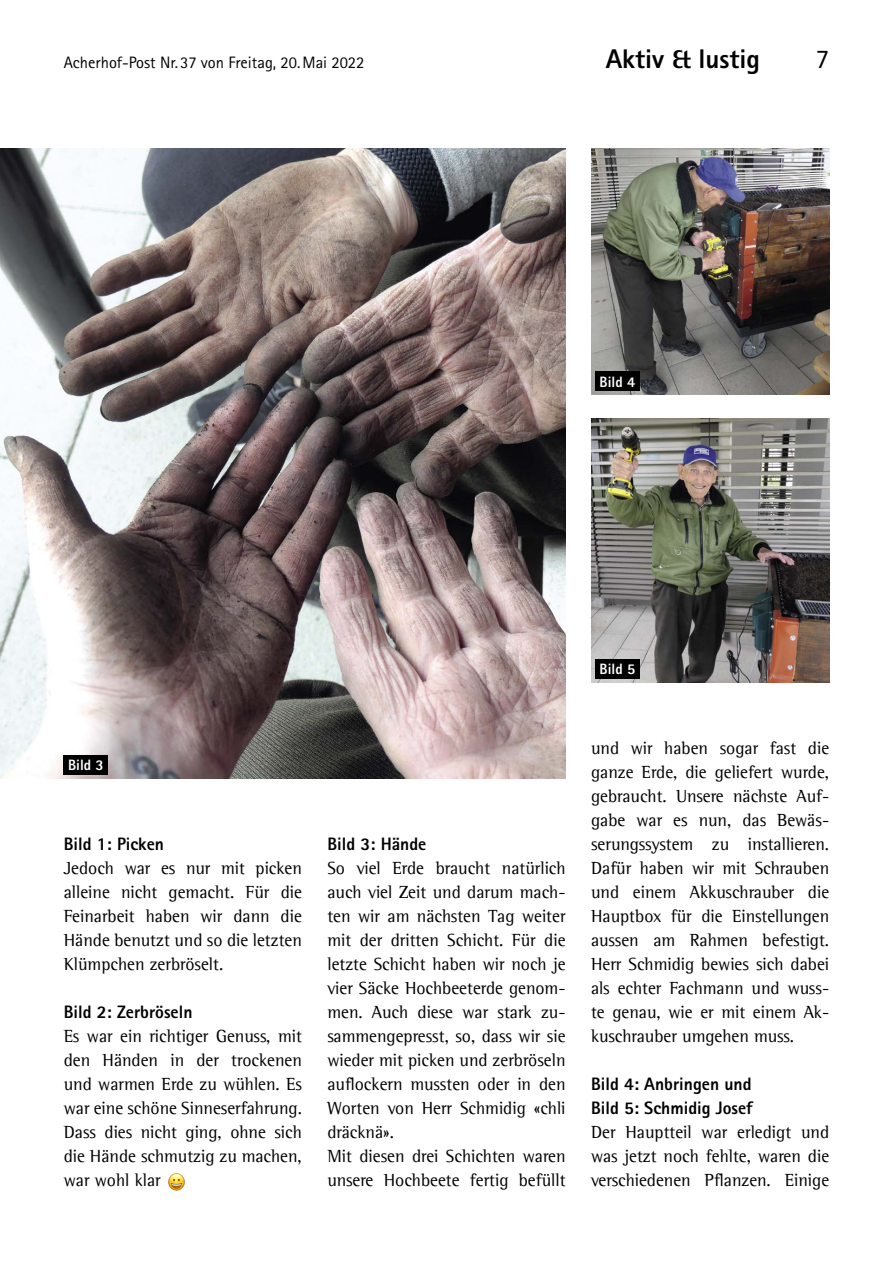
<style>
.page{position:relative;width:893px;height:1263px;background:#fff}
.page>*{position:absolute;margin:0;border:0;box-sizing:border-box;transform-origin:0 0}
.t1{font:800 27px "Rotis Sans Serif Pro";color:#000}
.t2{font:27px "Rotis Sans Serif Pro";color:#000}
.t3{font:18px/24px "Rotis Semi Serif Pro";color:#000;text-align:justify}
.t4{font:800 18px/24px "Rotis Sans Serif Pro";color:#000}
.t5{font:16.5px "Rotis Sans Serif Pro";color:#000}
.t6{font:800 15px "Rotis Sans Serif Pro";color:#fff}
</style>
<div class="page">
<img style="left:591px;top:418px;width:238px;height:264px">
<img style="left:0;top:149px;width:566px;height:629px">
<img style="left:591px;top:149px;width:238px;height:245px">
<div style="left:64px;top:755px;width:44px;height:19px;background:#000"></div>
<div style="left:595px;top:659px;width:44px;height:19px;background:#000"></div>
<div style="left:595px;top:372px;width:44px;height:19px;background:#000"></div>
<p class="t5" style="left:64px;top:53px;width:302px">Acherhof-Post Nr. 37 von Freitag, 20.Mai 2022</p>
<h1 class="t1" style="left:606px;top:42px;width:156px">Aktiv &amp; lustig</h1>
<h1 class="t2" style="left:816px;top:43px;width:15px">7</h1>
<p class="t6" style="left:600px;top:372px;width:37px">Bild 4</p>
<p class="t6" style="left:600px;top:659px;width:37px">Bild 5</p>
<p class="t6" style="left:68px;top:755px;width:37px">Bild 3</p>
<p class="t4" style="left:64px;top:832px;width:102px">Bild 1: Picken</p>
<p class="t3" style="left:64px;top:856px;width:240px">Jedoch war es nur mit picken alleine nicht gemacht. Für die Feinarbeit haben wir dann die Hände benutzt und so die letzten Klümpchen zerbröselt.</p>
<p class="t4" style="left:64px;top:1000px;width:130px">Bild 2: Zerbröseln</p>
<p class="t3" style="left:64px;top:1024px;width:240px">Es war ein richtiger Genuss, mit den Händen in der trockenen und warmen Erde zu wühlen. Es war eine schöne Sinneserfahrung.<br>Dass dies nicht ging, ohne sich die Hände schmutzig zu machen, war wohl klar</p>
<p class="t4" style="left:327px;top:832px;width:100px">Bild 3: Hände</p>
<p class="t3" style="left:327px;top:856px;width:240px;text-align:left">So viel Erde braucht natürlich auch viel Zeit und darum mach&shy;ten wir am nächsten Tag weiter mit der dritten Schicht. Für die letzte Schicht haben wir noch je vier Säcke Hochbeeterde genom&shy;men. Auch diese war stark zu&shy;sammengepresst, so, dass wir sie wieder mit picken und zerbröseln auflockern mussten oder in den<br>Worten von Herr Schmidig «chli dräcknä».<br>Mit diesen drei Schichten waren unsere Hochbeete fertig befüllt</p>
<p class="t3" style="left:591px;top:736px;width:240px">und wir haben sogar fast die ganze Erde, die geliefert wurde, gebraucht. Unsere nächste Auf&shy;gabe war es nun, das Bewäs&shy;serungssystem zu installieren.<br>Dafür haben wir mit Schrauben und einem Akkuschrauber die Hauptbox für die Einstellungen aussen am Rahmen befestigt.<br>Herr Schmidig bewies sich dabei als echter Fachmann und wuss&shy;te genau, wie er mit einem Ak&shy;kuschrauber umgehen muss.</p>
<p class="t4" style="left:591px;top:1072px;width:163px">Bild 4: Anbringen und<br>Bild 5: Schmidig Josef</p>
<p class="t3" style="left:591px;top:1120px;width:240px">Der Hauptteil war erledigt und was jetzt noch fehlte, waren die verschiedenen Pflanzen. Einige</p>
</div>
